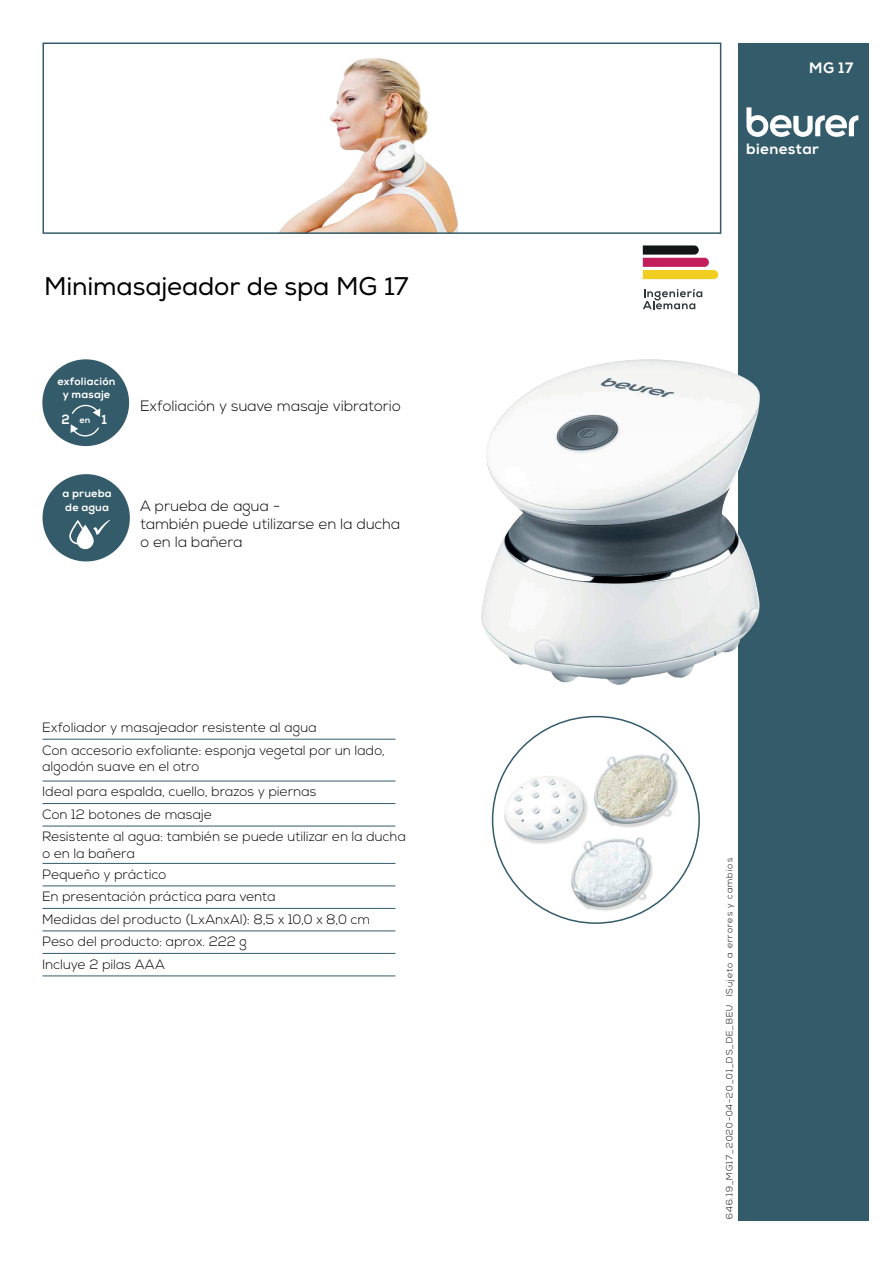
<style>
.page{position:relative;width:893px;height:1263px;background:#fff}
.page>*{position:absolute;margin:0;border:0;box-sizing:border-box;transform-origin:0 0}
.t1{font:25.5px "Nexa";letter-spacing:-.005em;color:#000001}
.t2{font:300 15px/18px "Nexa";letter-spacing:.01em;color:#000001}
.t3{font:700 15px "Nexa";letter-spacing:.035em;color:#fff}
.t4{font:300 13.5px/22.5px "Nexa";letter-spacing:.01em;color:#000001}
.t5{font:13.5px "Nexa X Bold";color:#fff;scale:.9 1}
.t6{font:10.8px/12.9px "Nexa X Bold";letter-spacing:.015em;color:#fff;text-align:center}
.t7{font:300 9px "Nexa";letter-spacing:.1em;color:#000001}
.s1{font-size:9px}
</style>
<div class="page">
<div style="left:738px;top:43px;width:131px;height:1177px;background:#335b6a"></div>
<svg style="left:746px;top:107px;width:112px;height:30px"></svg>
<hr style="left:43px;top:739px;width:352px;height:1px;background:#335b6a">
<hr style="left:43px;top:781px;width:352px;height:1px;background:#335b6a">
<hr style="left:43px;top:803px;width:352px;height:1px;background:#335b6a">
<hr style="left:43px;top:826px;width:352px;height:1px;background:#335b6a">
<hr style="left:43px;top:863px;width:352px;height:1px;background:#335b6a">
<hr style="left:43px;top:886px;width:352px;height:1px;background:#335b6a">
<hr style="left:43px;top:908px;width:352px;height:1px;background:#335b6a">
<hr style="left:43px;top:931px;width:352px;height:1px;background:#335b6a">
<hr style="left:43px;top:953px;width:352px;height:1px;background:#335b6a">
<hr style="left:43px;top:976px;width:352px;height:1px;background:#335b6a">
<div style="left:42px;top:359px;width:87px;height:87px;background:#335b6a;border-radius:50%"></div>
<svg style="left:71px;top:404px;width:29px;height:13px"></svg>
<svg style="left:71px;top:424px;width:28px;height:13px"></svg>
<img style="left:481px;top:359px;width:279px;height:326px">
<img style="left:584px;top:857px;width:74px;height:59px">
<img style="left:572px;top:837px;width:79px;height:69px">
<img style="left:499px;top:772px;width:90px;height:73px">
<img style="left:504px;top:776px;width:84px;height:67px">
<img style="left:594px;top:753px;width:86px;height:75px">
<img style="left:595px;top:751px;width:79px;height:72px">
<img style="left:280px;top:58px;width:179px;height:173px">
<div style="left:43px;top:43px;width:678px;height:191px;border:2px solid #335b6a"></div>
<div style="left:43px;top:474px;width:87px;height:87px;background:#335b6a;border-radius:50%"></div>
<div style="left:69px;top:520px;width:17px;height:24px;border:2px solid #fff;border-radius:8px"></div>
<div style="left:78px;top:526px;width:15px;height:22px;background:#fff;border-radius:8px"></div>
<div style="left:77px;top:525px;width:17px;height:24px;border:2px solid #fff;border-radius:8px"></div>
<svg style="left:93px;top:520px;width:17px;height:15px"></svg>
<svg style="left:643px;top:245px;width:75px;height:34px"></svg>
<svg style="left:643px;top:289px;width:59px;height:20px"></svg>
<h1 class="t1" style="left:44px;top:271px;width:366px">Minimasajeador de spa MG 17</h1>
<p class="t6" style="left:58px;top:375px;width:59px">exfoliación y masaje</p>
<p class="t5" style="left:61px;top:411px;width:52px">2<span class="s1">en</span>1</p>
<p class="t2" style="left:140px;top:397px;width:262px">Exfoliación y suave masaje vibratorio</p>
<p class="t6" style="left:63px;top:487px;width:51px;text-align:left">a prueba de agua</p>
<p class="t2" style="left:140px;top:497px;width:261px">A prueba de agua -<br>también puede utilizarse en la ducha o en la bañera</p>
<p class="t4" style="left:43px;top:717px;width:344px">Exfoliador y masajeador resistente al agua<br>Con accesorio exfoliante: esponja vegetal por un lado,</p>
<p class="t4" style="left:43px;top:754px;width:276px;line-height:25.7px">algodón suave en el otro<br>Ideal para espalda, cuello, brazos y piernas</p>
<p class="t4" style="left:43px;top:804px;width:365px">Con 12 botones de masaje<br>Resistente al agua: también se puede utilizar en la ducha</p>
<p class="t4" style="left:43px;top:843px;width:126px;line-height:21.1px">o en la bañera<br>Pequeño y práctico</p>
<p class="t4" style="left:43px;top:886px;width:329px">En presentación práctica para venta<br>Medidas del producto (LxAnxAl): 8,5 x 10,0 x 8,0 cm Peso del producto: aprox. 222 g<br>Incluye 2 pilas AAA</p>
<p class="t3" style="left:810px;top:59px;width:46px">MG 17</p>
<p class="t3" style="left:746px;top:140px;width:74px">bienestar</p>
<p class="t7" style="left:724px;top:1219px;width:363px;rotate:-90deg">646.19_MG17_2020-04-20_01_DS_DE_BEU ISujeto a errores y cambios</p>
</div>
